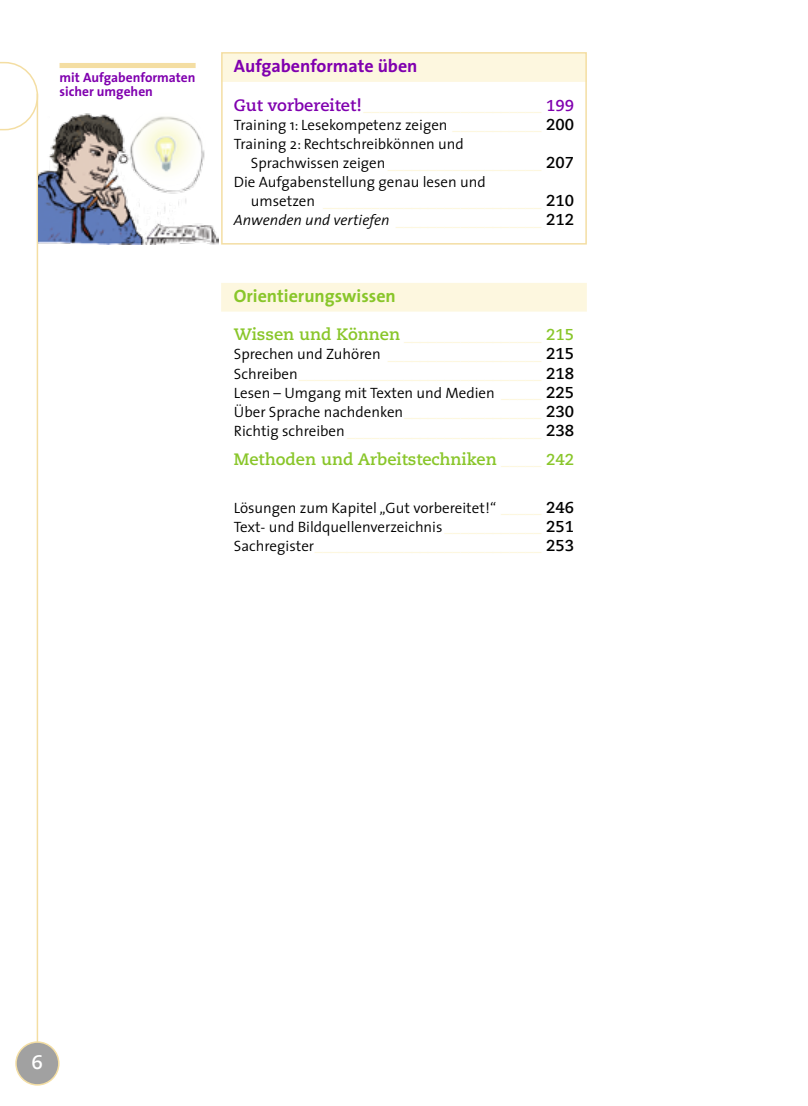
<style>
.page{position:relative;width:808px;height:1106px;background:#fff}
.page>*{position:absolute;margin:0;border:0;box-sizing:border-box;transform-origin:0 0}
.t1{font:700 19.5px "Caecilia LT Std";color:#fff}
._61_3_Inhalt_Stufe_1{font:18px "The Sans CV Bold";color:#8000af}
._61_4_Inhalt_Stufe_4{font:18px "The Sans CV Bold";color:#89c62a}
._62_4_Inhalt_Stufe_2{font:700 16.5px "Caecilia LT Std";color:#89c62a}
._63_Inhalt_Stufe_3{font:16.2px "The Sans CV";color:#fdf7df}
._62_3_Inhalt_Stufe_2{font:16.2px "The Sans CV";color:#fdf7df}
._62_4_Inhalt_Stufe_2-2{font:16.2px "The Sans CV";color:#fdf7df}
._63_Inhalt_Stufe_3-2{font:300 15px "The Sans CV Semi";color:#000}
._64_Inhalt_Stufe_4{font:italic 300 15px "The Sans CV Semi";color:#000}
.t2{font:13.5px/14.4px "The Sans CV Bold";color:#8000af}
.s1{font-family:"Caecilia LT Std";font-weight:700;font-size:16.5px;color:#8000af}
.s2{font-family:"The Sans CV";font-weight:400;font-size:16.2px;color:#fdf7df}
.s3{font-family:"Caecilia LT Std";font-weight:700;font-size:15.75px}
.s4{font-family:"The Sans CV";font-weight:400;font-style:normal;font-size:16.2px;color:#fdf7df}
.s5{font-family:"Caecilia LT Std";font-weight:700;font-style:normal;font-size:15.75px}
.s6{font-family:"Caecilia LT Std";font-weight:700;font-size:16.5px;color:#89c62a}
.s7{font-size:15.75px}
</style>
<div class="page">
<hr style="left:37px;top:94px;width:1px;height:953px;background:#f4dea3">
<svg style="left:0;top:61px;width:39px;height:70px"></svg>
<div style="left:16px;top:1042px;width:43px;height:42px;background:#a1a1a1;border-radius:50%"></div>
<div style="left:15px;top:1041px;width:45px;height:44px;border:2px solid #f4dea3;border-radius:50%"></div>
<div style="left:221px;top:53px;width:366px;height:29px;background:#fdf7df"></div>
<div style="left:60px;top:63px;width:136px;height:5px;background:#f4dea3"></div>
<img style="left:38px;top:113px;width:180px;height:131px">
<div style="left:221px;top:283px;width:366px;height:28px;background:#fdf7df"></div>
<div style="left:221px;top:52px;width:366px;height:192px;border:2px solid #f4dea3"></div>
<p class="t2" style="left:60px;top:70px;width:138px">mit Aufgabenformaten sicher umgehen</p>
<p class="_61_3_Inhalt_Stufe_1" style="left:234px;top:51px;width:185px">Aufgabenformate üben</p>
<p class="_62_3_Inhalt_Stufe_2" style="left:234px;top:90px;width:342px"><span class="s1">Gut vorbereitet!</span>______________________ <sub>199</sub></p>
<p class="_63_Inhalt_Stufe_3-2" style="left:234px;top:112px;width:342px">Training 1: Lesekompetenz zeigen <span class="s2">___________</span> <span class="s3">200</span></p>
<p class="_63_Inhalt_Stufe_3-2" style="left:234px;top:131px;width:231px">Training 2: Rechtschreibkönnen und</p>
<p class="_63_Inhalt_Stufe_3" style="left:251px;top:147px;width:325px"><sub>Sprachwissen</sub> <sub>zeigen</sub> ___________________ <sub>207</sub></p>
<p class="_63_Inhalt_Stufe_3-2" style="left:234px;top:170px;width:253px">Die Aufgabenstellung genau lesen und</p>
<p class="_63_Inhalt_Stufe_3" style="left:251px;top:186px;width:325px"><sub>umsetzen</sub> ___________________________ <sub>210</sub></p>
<p class="_64_Inhalt_Stufe_4" style="left:234px;top:208px;width:342px">Anwenden und vertiefen <span class="s4">__________________</span> <span class="s5">212</span></p>
<p class="_61_4_Inhalt_Stufe_4" style="left:234px;top:281px;width:163px">Orientierungswissen</p>
<p class="_62_4_Inhalt_Stufe_2-2" style="left:234px;top:320px;width:342px"><span class="s6">Wissen und Können</span> _________________ <sub>215</sub></p>
<p class="_63_Inhalt_Stufe_3" style="left:234px;top:339px;width:342px"><sub>Sprechen</sub> <sub>und</sub> <sub>Zuhören</sub> ___________________ <sub>215</sub></p>
<p class="_63_Inhalt_Stufe_3" style="left:234px;top:358px;width:342px"><sub>Schreiben</sub>______________________________ <sub>218</sub></p>
<p class="_63_Inhalt_Stufe_3-2" style="left:234px;top:380px;width:342px">Lesen – Umgang mit Texten und Medien <span class="s2">_____</span> <span class="s3">225</span></p>
<p class="_63_Inhalt_Stufe_3-2" style="left:234px;top:399px;width:342px">Über Sprache nachdenken<span class="s2">_________________</span> <span class="s3">230</span></p>
<p class="_63_Inhalt_Stufe_3" style="left:234px;top:415px;width:342px"><sub>Richtig</sub> <sub>schreiben</sub> ________________________ <sub>238</sub></p>
<p class="_62_4_Inhalt_Stufe_2" style="left:234px;top:449px;width:342px">Methoden und Arbeitstechniken <span class="s2">_____</span> <span class="s7">242</span></p>
<p class="_63_Inhalt_Stufe_3-2" style="left:234px;top:495px;width:342px">Lösungen zum Kapitel „Gut vorbereitet!“ <span class="s2">_____</span> <span class="s3">246</span></p>
<p class="_63_Inhalt_Stufe_3-2" style="left:234px;top:514px;width:342px">Text- und Bildquellenverzeichnis<span class="s2">____________</span> <span class="s3">251</span></p>
<p class="_63_Inhalt_Stufe_3" style="left:234px;top:530px;width:342px"><sub>Sachregister</sub>____________________________ <sub>253</sub></p>
<h1 class="t1" style="left:32px;top:1050px;width:13px">6</h1>
</div>
